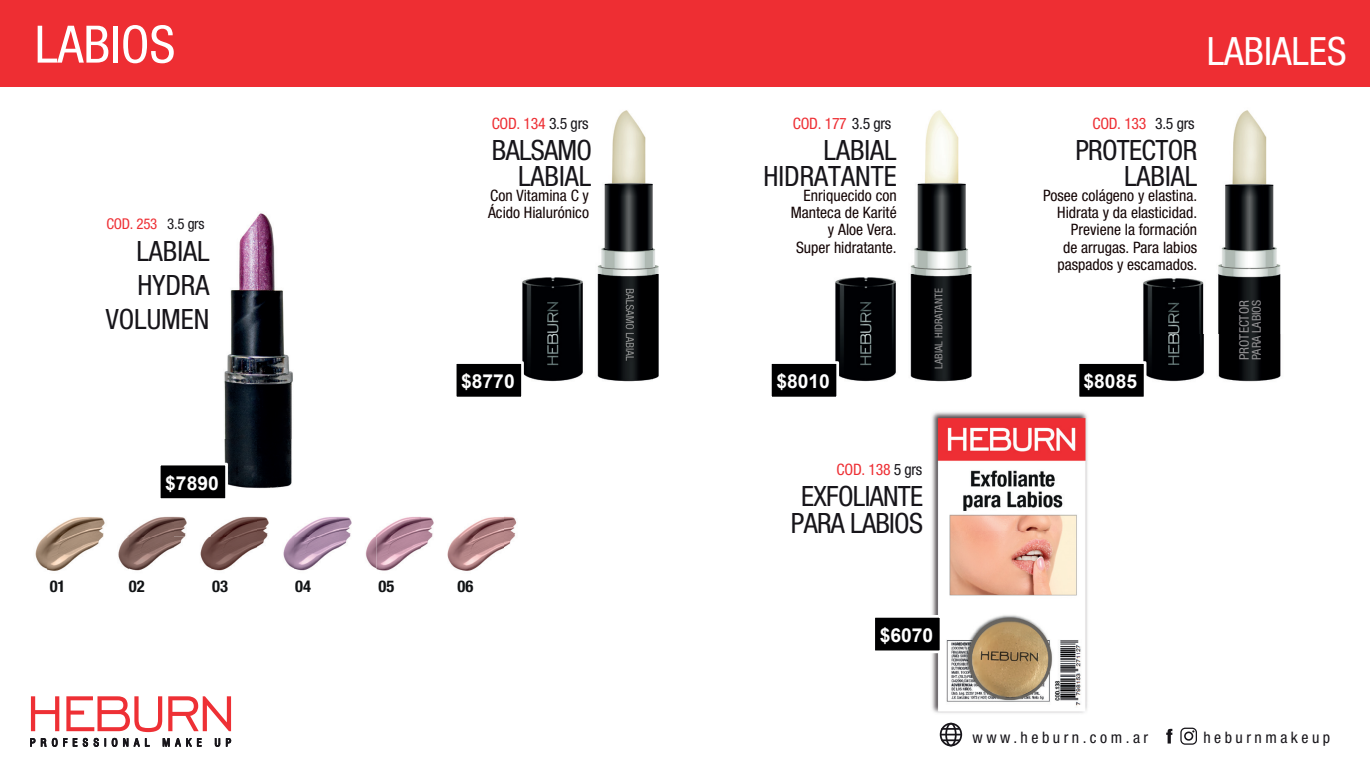
<style>
.page{position:relative;width:1370px;height:769px;background:#fff}
.page>*{position:absolute;margin:0;border:0;box-sizing:border-box;transform-origin:0 0}
.t1{font:condensed 51.62px "Helvetica Neue";color:#fff}
.t2{font:condensed 39.02px "Helvetica Neue";color:#fff}
.t3{font:condensed 28px/26.6px "Helvetica Neue";letter-spacing:-.025em;color:#17151a;text-align:right}
.t4{font:condensed 28px/33.6px "Helvetica Neue";color:#17151a;text-align:right}
.t5{font:700 19.25px "Arial";color:#fff}
.t6{font:700 condensed 16.28px "Helvetica Neue";color:#111315}
.t7{font:condensed 15.92px "Helvetica Neue";letter-spacing:.22em;color:#17151a}
.t8{font:condensed 15.75px/17.2px "Helvetica Neue";color:#130404;text-align:right}
.t9{font:condensed 15.75px "Helvetica Neue";letter-spacing:-.02em;color:#ee2e33}
.t10{font:condensed 14.88px "Helvetica Neue";letter-spacing:-.015em;color:#ee2e33}
.t11{font:condensed 13.12px "Helvetica Neue";color:#939294}
.t12{font:condensed 12.25px "Helvetica Neue";color:#939294}
.t13{font:condensed 10.67px "Helvetica Neue";color:#939294}
.s1{color:#17151a}
</style>
<div class="page">
<img style="left:932px;top:412px;width:156px;height:301px">
<img style="left:224px;top:213px;width:69px;height:226px">
<img style="left:1143px;top:110px;width:138px;height:272px">
<div style="left:1px;top:0;width:1368px;height:87px;background:#ee2e33"></div>
<svg style="left:1166px;top:729px;width:6px;height:14px"></svg>
<svg style="left:1180px;top:728px;width:16px;height:17px"></svg>
<div style="left:939px;top:723px;width:23px;height:23px;border:2px solid #17151a;border-radius:50%"></div>
<div style="left:945px;top:723px;width:11px;height:23px;border:2px solid #17151a;border-radius:50%"></div>
<svg style="left:940px;top:728px;width:21px;height:13px"></svg>
<img style="left:835px;top:110px;width:137px;height:272px">
<div style="left:769px;top:361px;width:70px;height:38px;background:#000001;border:3px solid #fff"></div>
<div style="left:1076px;top:361px;width:70px;height:38px;background:#000001;border:3px solid #fff"></div>
<img style="left:522px;top:110px;width:137px;height:272px">
<div style="left:454px;top:361px;width:70px;height:38px;background:#000001;border:3px solid #fff"></div>
<img style="left:408px;top:516px;width:109px;height:55px">
<img style="left:35px;top:516px;width:139px;height:55px">
<img style="left:112px;top:516px;width:17px;height:21px">
<img style="left:129px;top:537px;width:292px;height:34px">
<img style="left:174px;top:516px;width:38px;height:21px">
<img style="left:256px;top:439px;width:38px;height:98px">
<img style="left:212px;top:439px;width:44px;height:132px">
<img style="left:338px;top:517px;width:70px;height:20px">
<img style="left:294px;top:517px;width:44px;height:54px">
<div style="left:158px;top:463px;width:70px;height:38px;background:#000001;border:3px solid #fff"></div>
<svg style="left:30px;top:738px;width:5px;height:9px"></svg>
<svg style="left:41px;top:738px;width:36px;height:9px"></svg>
<svg style="left:83px;top:738px;width:23px;height:9px"></svg>
<svg style="left:112px;top:738px;width:5px;height:9px"></svg>
<svg style="left:123px;top:738px;width:27px;height:9px"></svg>
<svg style="left:163px;top:738px;width:39px;height:9px"></svg>
<svg style="left:215px;top:738px;width:5px;height:9px"></svg>
<svg style="left:226px;top:738px;width:5px;height:9px"></svg>
<svg style="left:31px;top:696px;width:28px;height:35px"></svg>
<svg style="left:66px;top:696px;width:96px;height:36px"></svg>
<svg style="left:168px;top:696px;width:63px;height:35px"></svg>
<div style="left:873px;top:616px;width:67px;height:36px;background:#000001"></div>
<div style="left:872px;top:615px;width:70px;height:38px;border:3px solid #fff"></div>
<h1 class="t1" style="left:35px;top:14px;width:142px">LABIOS</h1>
<h2 class="t2" style="left:1206px;top:29px;width:141px">LABIALES</h2>
<p class="t10" style="left:106px;top:215px;width:99px">COD. 253 <span class="s1">3.5 grs</span></p>
<h3 class="t4" style="left:106px;top:234px;width:105px">LABIAL<br>HYDRA<br>VOLUMEN</h3>
<p class="t5" style="left:165px;top:470px;width:55px">$7890</p>
<p class="t9" style="left:491px;top:114px;width:98px">COD. 134 <span class="s1">3.5 grs</span></p>
<h3 class="t3" style="left:492px;top:136px;width:102px">BALSAMO<br>LABIAL</h3>
<p class="t8" style="left:488px;top:187px;width:102px;text-align:left">Con Vitamina C y<br>Ácido Hialurónico</p>
<p class="t8" style="left:790px;top:187px;width:107px">Enriquecido con<br>Manteca de Karité y Aloe Vera.<br>Super hidratante.</p>
<p class="t8" style="left:1042px;top:187px;width:156px">Posee colágeno y elastina.<br>Hidrata y da elasticidad.<br>Previene la formación<br>de arrugas. Para labios paspados y escamados.</p>
<p class="t9" style="left:792px;top:114px;width:100px">COD. 177 <span class="s1">3.5 grs</span></p>
<p class="t9" style="left:1092px;top:114px;width:103px">COD. 133 <span class="s1">3.5 grs</span></p>
<h3 class="t3" style="left:1075px;top:136px;width:123px">PROTECTOR<br>LABIAL</h3>
<h3 class="t4" style="left:763px;top:136px;width:135px;line-height:26.6px">LABIAL<br>HIDRATANTE</h3>
<p class="t5" style="left:461px;top:368px;width:55px">$8770</p>
<p class="t13" style="left:932px;top:369px;width:82px;rotate:-90deg">LABIAL HIDRATANTE</p>
<p class="t5" style="left:776px;top:368px;width:55px">$8010</p>
<p class="t5" style="left:1083px;top:368px;width:55px">$8085</p>
<p class="t9" style="left:836px;top:460px;width:87px">COD. 138 <span class="s1">5 grs</span></p>
<h3 class="t3" style="left:790px;top:483px;width:134px;text-align:center">EXFOLIANTE<br>PARA LABIOS</h3>
<p class="t6" style="left:50px;top:576px;width:17px">01</p>
<p class="t6" style="left:129px;top:576px;width:17px">02</p>
<p class="t6" style="left:212px;top:576px;width:17px">03</p>
<p class="t6" style="left:295px;top:576px;width:17px">04</p>
<p class="t6" style="left:378px;top:576px;width:17px">05</p>
<p class="t6" style="left:457px;top:576px;width:17px">06</p>
<p class="t5" style="left:879px;top:622px;width:55px">$6070</p>
<p class="t11" style="left:1236px;top:360px;width:61px;rotate:-90deg">PROTECTOR</p>
<p class="t12" style="left:1249px;top:360px;width:62px;rotate:-90deg">PARA LABIOS</p>
<p class="t7" style="left:972px;top:728px;width:177px">www.heburn.com.ar</p>
<p class="t7" style="left:1203px;top:728px;width:128px">heburnmakeup</p>
</div>
